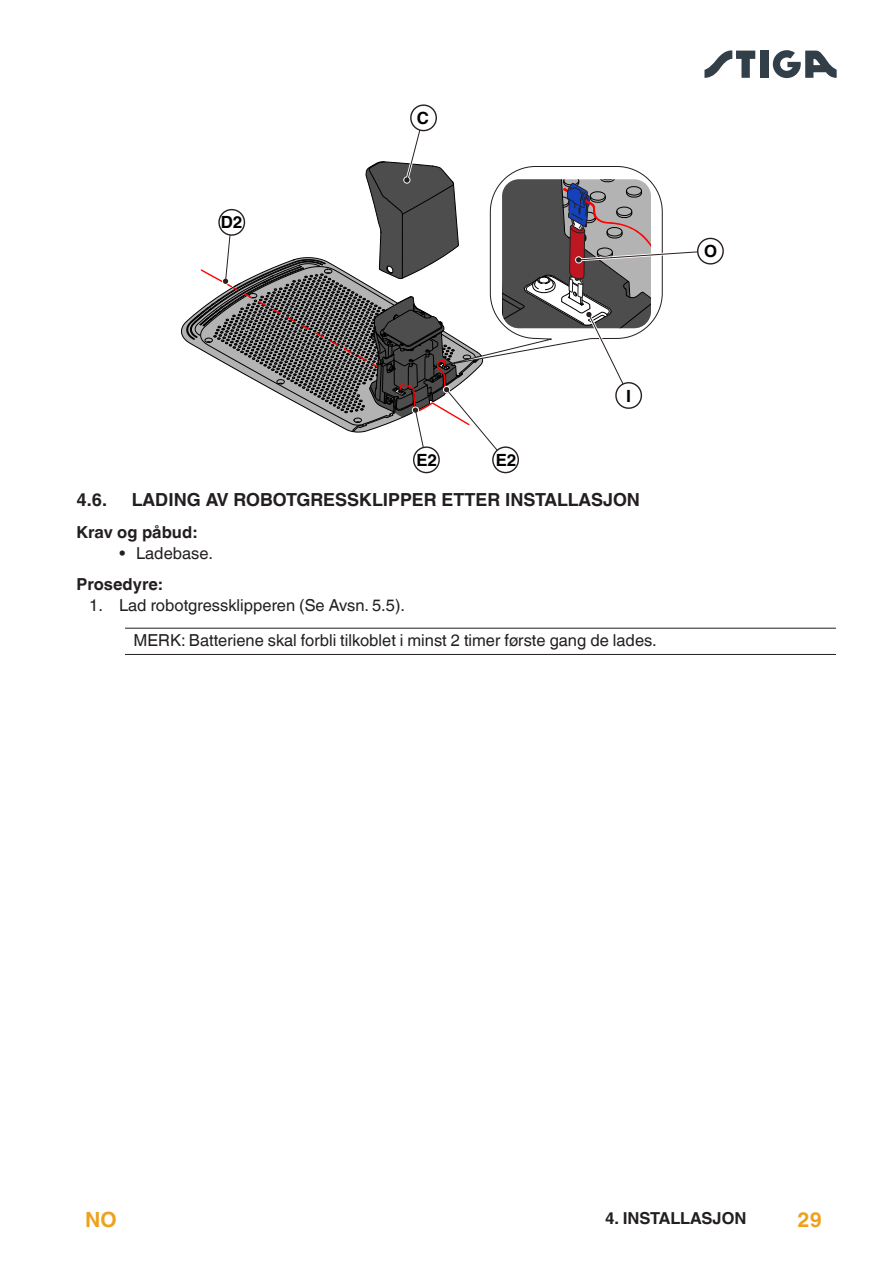
<style>
.page{position:relative;width:893px;height:1263px;background:#fff}
.page>*{position:absolute;margin:0;border:0;box-sizing:border-box;transform-origin:0 0}
.t1{font:700 21px "Helvetica World";color:#eea11d}
.t2{font:700 18px "Helvetica World";color:#231f20}
.t3{font:700 16.8px "Helvetica World";color:#000}
.t4{font:16.5px/34.3px "Helvetica World";color:#231f20}
.t5{font:700 16.5px "Helvetica World";color:#231f20}
</style>
<div class="page">
<div style="left:760px;top:51px;width:8px;height:27px;background:#323e48"></div>
<svg style="left:704px;top:50px;width:51px;height:28px"></svg>
<svg style="left:773px;top:50px;width:64px;height:28px"></svg>
<hr style="left:125px;top:628px;width:711px;height:1px;background:#231f20">
<hr style="left:125px;top:654px;width:711px;height:1px;background:#231f20">
<svg style="left:411px;top:105px;width:25px;height:26px"></svg>
<div style="left:410px;top:104px;width:27px;height:27px;border:1px solid #28201e;border-radius:50%"></div>
<svg style="left:414px;top:447px;width:25px;height:26px"></svg>
<div style="left:413px;top:446px;width:27px;height:27px;border:1px solid #28201e;border-radius:50%"></div>
<svg style="left:493px;top:447px;width:25px;height:26px"></svg>
<div style="left:492px;top:446px;width:27px;height:27px;border:1px solid #28201e;border-radius:50%"></div>
<svg style="left:181px;top:114px;width:543px;height:350px"></svg>
<p class="t3" style="left:221px;top:213px;width:23px">D2</p>
<p class="t3" style="left:417px;top:108px;width:14px">C</p>
<p class="t3" style="left:416px;top:450px;width:22px">E2</p>
<p class="t3" style="left:496px;top:450px;width:22px">E2</p>
<p class="t3" style="left:626px;top:386px;width:6px">I</p>
<p class="t2" style="left:77px;top:489px;width:32px">4.6.</p>
<p class="t2" style="left:132px;top:489px;width:510px">LADING AV ROBOTGRESSKLIPPER ETTER INSTALLASJON</p>
<p class="t5" style="left:77px;top:522px;width:122px">Krav og påbud:</p>
<p class="t4" style="left:119px;top:536px;width:95px">• Ladebase.</p>
<p class="t5" style="left:77px;top:575px;width:87px">Prosedyre:</p>
<p class="t4" style="left:134px;top:588px;width:525px;text-indent:-44px">1. Lad robotgressklipperen (Se Avsn. 5.5).<br>MERK: Batteriene skal forbli tilkoblet i minst 2 timer første gang de lades.</p>
<p class="t1" style="left:85px;top:1208px;width:33px">NO</p>
<p class="t5" style="left:605px;top:1209px;width:35px">4. Installasjon</p>
<p class="t1" style="left:798px;top:1208px;width:26px">29</p>
</div>
